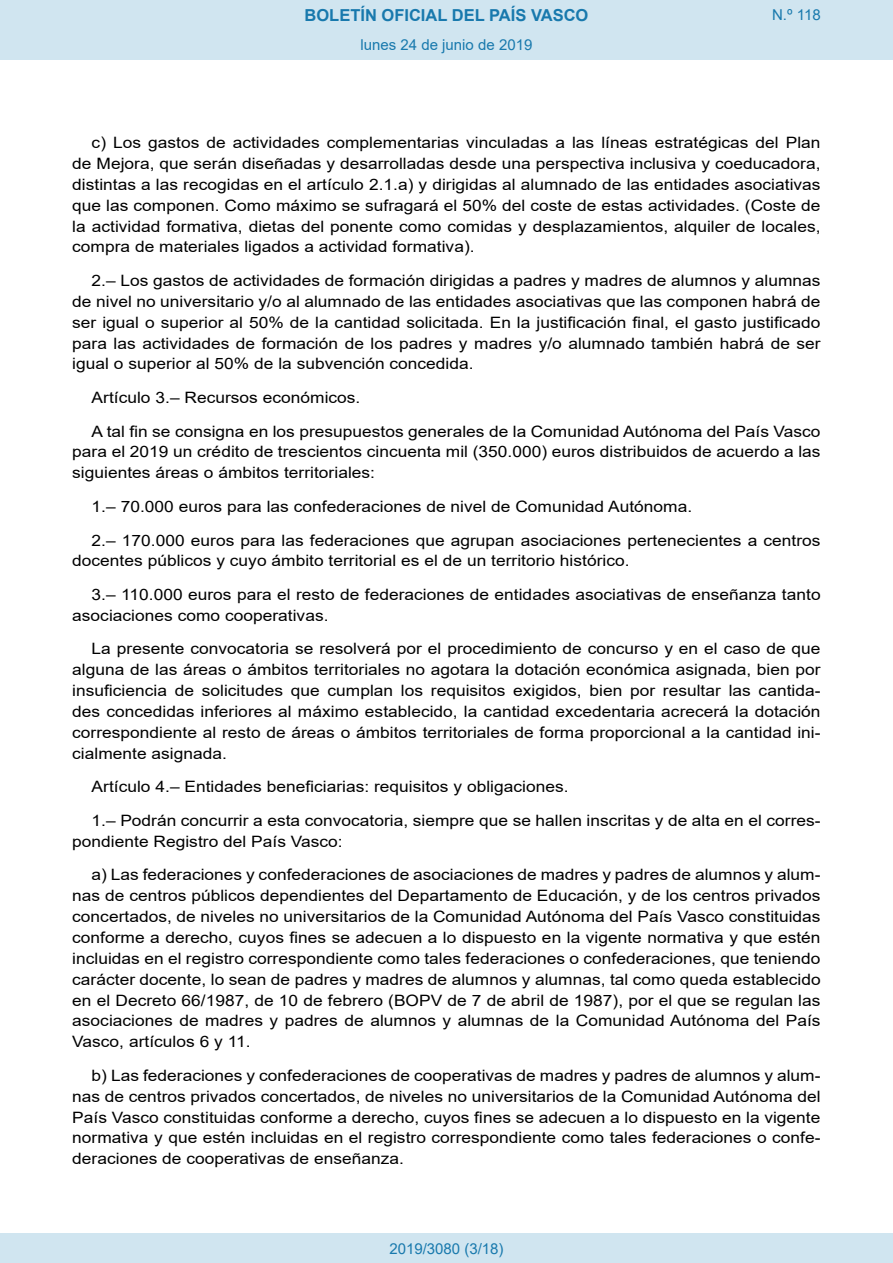
<style>
.page{position:relative;width:893px;height:1263px;background:#fff}
.page>*{position:absolute;margin:0;border:0;box-sizing:border-box;transform-origin:0 0}
.t1{font:700 16.5px "Arial";color:#1879ad}
.BOPVDetalle{font:15.6px/20.9px "Arial";color:#000;text-align:justify;scale:1.11 1}
.Paginacion_Centro{font:15px "Arial";color:#1879ad}
</style>
<div class="page">
<div style="left:0;top:0;width:893px;height:60px;background:#d0e5f0"></div>
<div style="left:0;top:1233px;width:893px;height:30px;background:#d0e5f0"></div>
<p class="t1" style="left:305px;top:3px;width:285px">BOLETÍN OFICIAL DEL PAÍS VASCO</p>
<p class="Paginacion_Centro" style="left:361px;top:35px;width:173px">lunes 24 de junio de 2019</p>
<p class="Paginacion_Centro" style="left:772px;top:5px;width:50px">N.º 118</p>
<p class="BOPVDetalle" style="left:72px;top:132px;width:676px;text-indent:19px">c) Los gastos de actividades complementarias vinculadas a las líneas estratégicas del Plan de Mejora, que serán diseñadas y desarrolladas desde una perspectiva inclusiva y coeducadora, distintas a las recogidas en el artículo 2.1.a) y dirigidas al alumnado de las entidades asociativas que las componen. Como máximo se sufragará el 50% del coste de estas actividades. (Coste de la actividad formativa, dietas del ponente como comidas y desplazamientos, alquiler de locales, compra de materiales ligados a actividad formativa).</p>
<p class="BOPVDetalle" style="left:72px;top:270px;width:676px;text-indent:19px">2.– Los gastos de actividades de formación dirigidas a padres y madres de alumnos y alumnas de nivel no universitario y/o al alumnado de las entidades asociativas que las componen habrá de ser igual o superior al 50% de la cantidad solicitada. En la justificación final, el gasto justificado para las actividades de formación de los padres y madres y/o alumnado también habrá de ser igual o superior al 50% de la subvención concedida.</p>
<p class="BOPVDetalle" style="left:92px;top:387px;width:244px">Artículo 3.– Recursos económicos.</p>
<p class="BOPVDetalle" style="left:72px;top:421px;width:676px;text-indent:19px">A tal fin se consigna en los presupuestos generales de la Comunidad Autónoma del País Vasco para el 2019 un crédito de trescientos cincuenta mil (350.000) euros distribuidos de acuerdo a las siguientes áreas o ámbitos territoriales:</p>
<p class="BOPVDetalle" style="left:92px;top:496px;width:543px">1.– 70.000 euros para las confederaciones de nivel de Comunidad Autónoma.</p>
<p class="BOPVDetalle" style="left:72px;top:529px;width:676px;text-indent:19px">2.– 170.000 euros para las federaciones que agrupan asociaciones pertenecientes a centros docentes públicos y cuyo ámbito territorial es el de un territorio histórico.</p>
<p class="BOPVDetalle" style="left:72px;top:584px;width:676px;text-indent:19px">3.– 110.000 euros para el resto de federaciones de entidades asociativas de enseñanza tanto asociaciones como cooperativas.</p>
<p class="BOPVDetalle" style="left:72px;top:638px;width:676px;text-indent:19px">La presente convocatoria se resolverá por el procedimiento de concurso y en el caso de que alguna de las áreas o ámbitos territoriales no agotara la dotación económica asignada, bien por insuficiencia de solicitudes que cumplan los requisitos exigidos, bien por resultar las cantida&shy;des concedidas inferiores al máximo establecido, la cantidad excedentaria acrecerá la dotación correspondiente al resto de áreas o ámbitos territoriales de forma proporcional a la cantidad ini&shy;cialmente asignada.</p>
<p class="BOPVDetalle" style="left:92px;top:776px;width:431px">Artículo 4.– Entidades beneficiarias: requisitos y obligaciones.</p>
<p class="BOPVDetalle" style="left:72px;top:810px;width:676px;text-indent:19px">1.– Podrán concurrir a esta convocatoria, siempre que se hallen inscritas y de alta en el corres&shy;pondiente Registro del País Vasco:</p>
<p class="BOPVDetalle" style="left:72px;top:864px;width:676px;text-indent:19px">a) Las federaciones y confederaciones de asociaciones de madres y padres de alumnos y alum&shy;nas de centros públicos dependientes del Departamento de Educación, y de los centros privados concertados, de niveles no universitarios de la Comunidad Autónoma del País Vasco constituidas conforme a derecho, cuyos fines se adecuen a lo dispuesto en la vigente normativa y que estén incluidas en el registro correspondiente como tales federaciones o confederaciones, que teniendo carácter docente, lo sean de padres y madres de alumnos y alumnas, tal como queda establecido en el Decreto 66/1987, de 10 de febrero (BOPV de 7 de abril de 1987), por el que se regulan las asociaciones de madres y padres de alumnos y alumnas de la Comunidad Autónoma del País Vasco, artículos 6 y 11.</p>
<p class="BOPVDetalle" style="left:72px;top:1065px;width:676px;text-indent:19px">b) Las federaciones y confederaciones de cooperativas de madres y padres de alumnos y alum&shy;nas de centros privados concertados, de niveles no universitarios de la Comunidad Autónoma del País Vasco constituidas conforme a derecho, cuyos fines se adecuen a lo dispuesto en la vigente normativa y que estén incluidas en el registro correspondiente como tales federaciones o confe&shy;deraciones de cooperativas de enseñanza.</p>
<p class="Paginacion_Centro" style="left:389px;top:1238px;width:116px">2019/3080 (3/18)</p>
</div>
